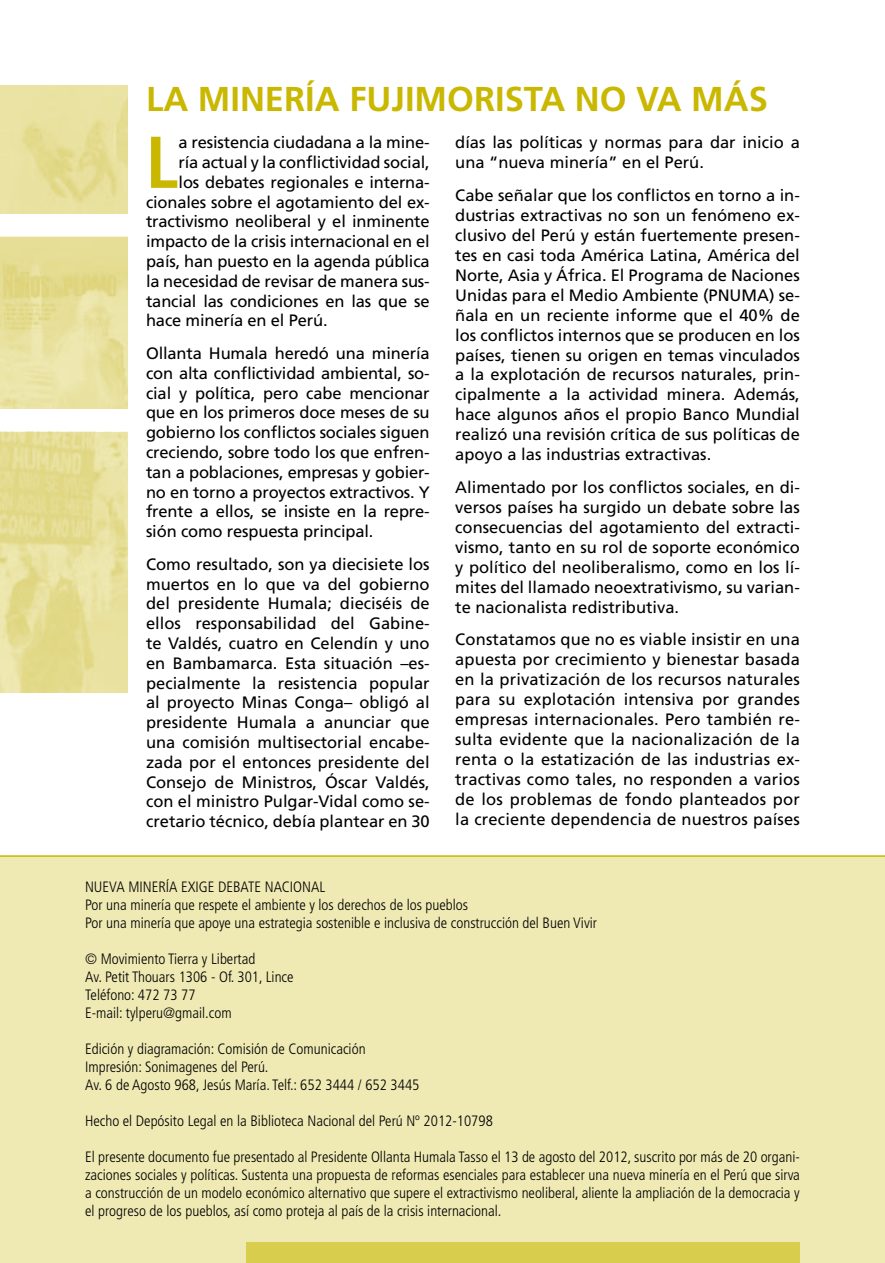
<style>
.page{position:relative;width:885px;height:1263px;background:#fff}
.page>*{position:absolute;margin:0;border:0;box-sizing:border-box;transform-origin:0 0}
.t1{font:700 condensed 73.2px "Frutiger LT Std";color:#c9b700}
.t2{font:700 34.5px "Frutiger";color:#c9b700}
.t3{font:16.5px/20px "Frutiger";letter-spacing:-.01em;color:#000;text-align:justify}
.t4{font:300 condensed 15px/18px "Frutiger LT Std";color:#000}
</style>
<div class="page">
<div style="left:0;top:857px;width:884px;height:406px;background:#efe9b3"></div>
<div style="left:247px;top:1242px;width:552px;height:21px;background:#d9cd4d"></div>
<img style="left:0;top:431px;width:128px;height:261px">
<img style="left:0;top:85px;width:128px;height:129px">
<img style="left:0;top:237px;width:128px;height:172px">
<hr style="left:0;top:855px;width:884px;height:2px;background:#c9b700">
<h2 class="t2" style="left:146px;top:79px;width:623px">LA MINERÍA FUJIMORISTA NO VA MÁS</h2>
<h1 class="t1" style="left:146px;top:119px;width:34px">L</h1>
<p class="t3" style="left:178px;top:133px;width:252px">a resistencia ciudadana a la mine-</p>
<p class="t3" style="left:455px;top:133px;width:346px">días las políticas y normas para dar inicio a una “nueva minería” en el Perú.</p>
<p class="t3" style="left:455px;top:185px;width:346px">Cabe señalar que los conflictos en torno a in&shy;dustrias extractivas no son un fenómeno ex&shy;clusivo del Perú y están fuertemente presen&shy;tes en casi toda América Latina, América del Norte, Asia y África. El Programa de Naciones Unidas para el Medio Ambiente (PNUMA) se&shy;ñala en un reciente informe que el 40% de los conflictos internos que se producen en los países, tienen su origen en temas vinculados a la explotación de recursos naturales, prin&shy;cipalmente a la actividad minera. Además, hace algunos años el propio Banco Mundial realizó una revisión crítica de sus políticas de apoyo a las industrias extractivas.</p>
<p class="t3" style="left:455px;top:477px;width:346px">Alimentado por los conflictos sociales, en di&shy;versos países ha surgido un debate sobre las consecuencias del agotamiento del extracti&shy;vismo, tanto en su rol de soporte económico y político del neoliberalismo, como en los lí&shy;mites del llamado neoextrativismo, su varian&shy;te nacionalista redistributiva.</p>
<p class="t3" style="left:455px;top:630px;width:346px">Constatamos que no es viable insistir en una apuesta por crecimiento y bienestar basada en la privatización de los recursos naturales para su explotación intensiva por grandes empresas internacionales. Pero también re&shy;sulta evidente que la nacionalización de la renta o la estatización de las industrias ex&shy;tractivas como tales, no responden a varios de los problemas de fondo planteados por la creciente dependencia de nuestros países</p>
<p class="t3" style="left:178px;top:152px;width:252px">ría actual y la conflictividad social,</p>
<p class="t3" style="left:178px;top:172px;width:252px">los debates regionales e interna-</p>
<p class="t3" style="left:146px;top:192px;width:285px">cionales sobre el agotamiento del ex-</p>
<p class="t3" style="left:146px;top:212px;width:285px">tractivismo neoliberal y el inminente</p>
<p class="t3" style="left:146px;top:232px;width:285px">impacto de la crisis internacional en el</p>
<p class="t3" style="left:146px;top:251px;width:285px">país, han puesto en la agenda pública</p>
<p class="t3" style="left:146px;top:271px;width:285px">la necesidad de revisar de manera sus-</p>
<p class="t3" style="left:146px;top:291px;width:285px">tancial las condiciones en las que se</p>
<p class="t3" style="left:146px;top:311px;width:183px">hace minería en el Perú.</p>
<p class="t3" style="left:146px;top:343px;width:285px">Ollanta Humala heredó una minería con alta conflictividad ambiental, so&shy;cial y política, pero cabe mencionar que en los primeros doce meses de su gobierno los conflictos sociales siguen creciendo, sobre todo los que enfren&shy;tan a poblaciones, empresas y gobier&shy;no en torno a proyectos extractivos. Y frente a ellos, se insiste en la repre&shy;sión como respuesta principal.</p>
<p class="t3" style="left:146px;top:554px;width:285px">Como resultado, son ya diecisiete los muertos en lo que va del gobierno del presidente Humala; dieciséis de ellos responsabilidad del Gabine&shy;te Valdés, cuatro en Celendín y uno en Bambamarca. Esta situación –es&shy;pecialmente la resistencia popular al proyecto Minas Conga– obligó al presidente Humala a anunciar que una comisión multisectorial encabe&shy;zada por el entonces presidente del Consejo de Ministros, Óscar Valdés, con el ministro Pulgar-Vidal como se&shy;cretario técnico, debía plantear en 30</p>
<p class="t4" style="left:85px;top:878px;width:513px">Nueva min ería exige debate nacional<br>Por una minería que respete el ambiente y los derechos de los pueblos<br>Por una minería que apoye una estrategia sostenible e inclusiva de construcción del Buen Vivir</p>
<p class="t4" style="left:85px;top:950px;width:210px">© M ovimiento Tierra y Libertad<br>Av. Petit Thouars 1306 - Of. 301, Lince<br>Teléfono: 472 73 77<br>E-mail: tylperu@gmail.com</p>
<p class="t4" style="left:85px;top:1040px;width:336px">Edición y diagramación: Comisión de Comunicación<br>I mpresión: Sonimagenes del Perú.<br>Av. 6 de Agosto 968, Jesús María. Telf.: 652 3444 / 652 3445</p>
<p class="t4" style="left:85px;top:1112px;width:409px">Hecho el Depósito Legal en la Biblioteca Nacional del Perú Nº 2012-10798</p>
<p class="t4" style="left:85px;top:1148px;width:716px;text-align:justify">El presente documento fue presentado al Presidente Ollanta Humala Tasso el 13 de agosto del 2012, suscrito por más de 20 organi&shy;zaciones sociales y políticas. Sustenta una propuesta de reformas esenciales para establecer una nueva minería en el Perú que sirva a construcción de un modelo económico alternativo que supere el extractivismo neoliberal, aliente la ampliación de la democracia y el progreso de los pueblos, así como proteja al país de la crisis internacional.</p>
</div>
